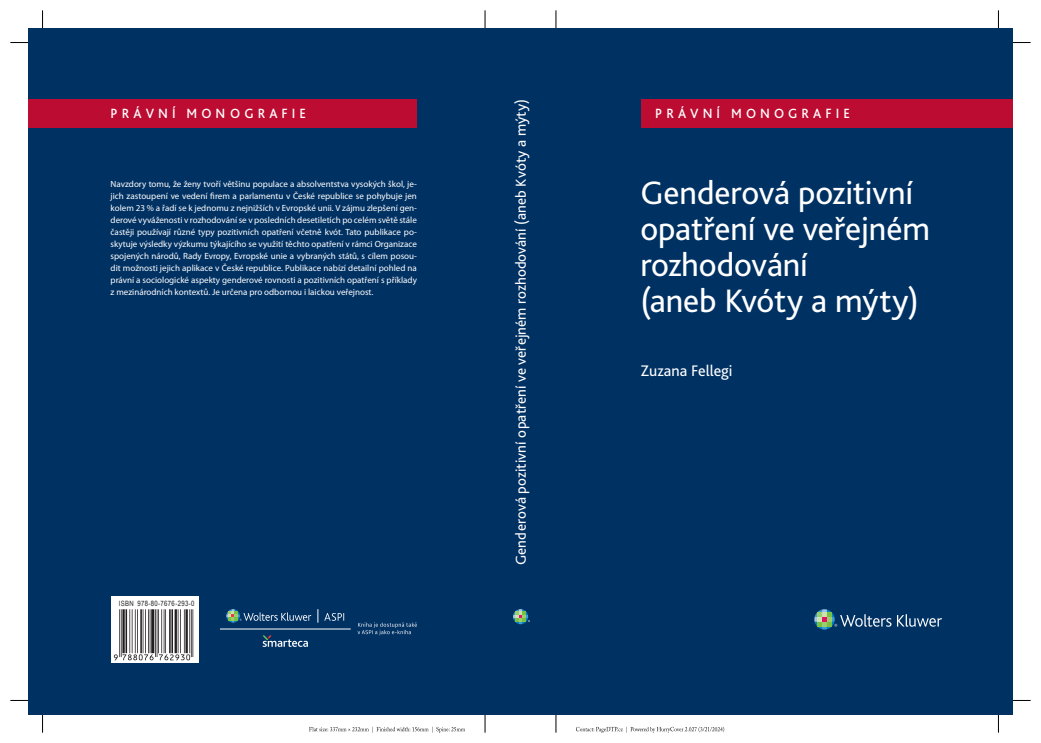
<style>
.page{position:relative;width:1041px;height:743px;background:#fff}
.page>*{position:absolute;margin:0;border:0;box-sizing:border-box;transform-origin:0 0}
.t1{font:34px/36px "Bliss Pro";letter-spacing:-.005em;color:#fff}
.t2{font:16px "Bliss Pro";color:#fff}
.t3{font:15px "Bliss Pro";letter-spacing:.005em;color:#fff}
.t4{font:500 14px "Bliss Pro";letter-spacing:.305em;color:#fff;scale:.95 1}
.t5{font:9px/12px "Myriad Pro";color:#fff;text-align:justify}
.t6{font:7.3px "Arial Narrow";letter-spacing:.05em;color:#231f20}
</style>
<div class="page">
<svg style="left:555px;top:10px;width:1px;height:18px"></svg>
<svg style="left:555px;top:714px;width:1px;height:18px"></svg>
<svg style="left:485px;top:10px;width:1px;height:18px"></svg>
<svg style="left:485px;top:714px;width:1px;height:18px"></svg>
<svg style="left:42px;top:10px;width:1px;height:18px"></svg>
<svg style="left:10px;top:42px;width:18px;height:1px"></svg>
<svg style="left:42px;top:714px;width:1px;height:18px"></svg>
<svg style="left:10px;top:700px;width:18px;height:1px"></svg>
<svg style="left:998px;top:10px;width:1px;height:18px"></svg>
<svg style="left:1012px;top:42px;width:18px;height:1px"></svg>
<svg style="left:998px;top:714px;width:1px;height:18px"></svg>
<svg style="left:1012px;top:700px;width:18px;height:1px"></svg>
<svg style="left:576px;top:726px;width:148px;height:7px"></svg>
<svg style="left:309px;top:726px;width:156px;height:7px"></svg>
<div style="left:28px;top:28px;width:984px;height:686px;background:#003163"></div>
<div style="left:28px;top:99px;width:389px;height:29px;background:#bc0c31"></div>
<div style="left:641px;top:99px;width:371px;height:29px;background:#bc0c31"></div>
<svg style="left:814px;top:609px;width:127px;height:20px"></svg>
<svg style="left:513px;top:609px;width:17px;height:15px"></svg>
<div style="left:111px;top:596px;width:88px;height:67px;background:#fff"></div>
<svg style="left:357px;top:622px;width:60px;height:13px"></svg>
<svg style="left:262px;top:635px;width:46px;height:12px"></svg>
<svg style="left:226px;top:609px;width:85px;height:13px"></svg>
<svg style="left:318px;top:609px;width:26px;height:13px"></svg>
<hr style="left:220px;top:628px;width:130px;height:1px;background:#fff">
<svg style="left:114px;top:609px;width:79px;height:51px"></svg>
<h3 class="t3" style="left:511px;top:565px;width:467px;rotate:-90deg">Genderová pozitivní opatření ve veřejném rozhodování (aneb Kvóty a mýty)</h3>
<h3 class="t4" style="left:111px;top:105px;width:207px">PRÁVNÍ MONOGRAFIE</h3>
<h3 class="t4" style="left:655px;top:105px;width:206px">PRÁVNÍ MONOGRAFIE</h3>
<h1 class="t1" style="left:640px;top:174px;width:291px">Genderová pozitivní opatření ve veřejném rozhodování<br>(aneb Kvóty a mýty)</h1>
<p class="t5" style="left:111px;top:178px;width:308px">Navzdory tomu, že ženy tvoří většinu populace a absolventstva vysokých škol, je&shy;jich zastoupení ve vedení firem a parlamentu v České republice se pohybuje jen kolem 23 % a řadí se k jednomu z nejnižších v Evropské unii. V zájmu zlepšení gen&shy;derové vyváženosti v rozhodování se v posledních desetiletích po celém světě stále častěji používají různé typy pozitivních opatření včetně kvót. Tato publikace po&shy;skytuje výsledky výzkumu týkajícího se využití těchto opatření v rámci Organizace spojených národů, Rady Evropy, Evropské unie a vybraných států, s cílem posou&shy;dit možnosti jejich aplikace v České republice. Publikace nabízí detailní pohled na právní a sociologické aspekty genderové rovnosti a pozitivních opatření s příklady z mezinárodních kontextů. Je určena pro odbornou i laickou veřejnost.</p>
<h2 class="t2" style="left:640px;top:360px;width:94px">Zuzana Fellegi</h2>
<p class="t6" style="left:119px;top:598px;width:77px">ISBN 978-80-7676-293-0</p>
</div>
